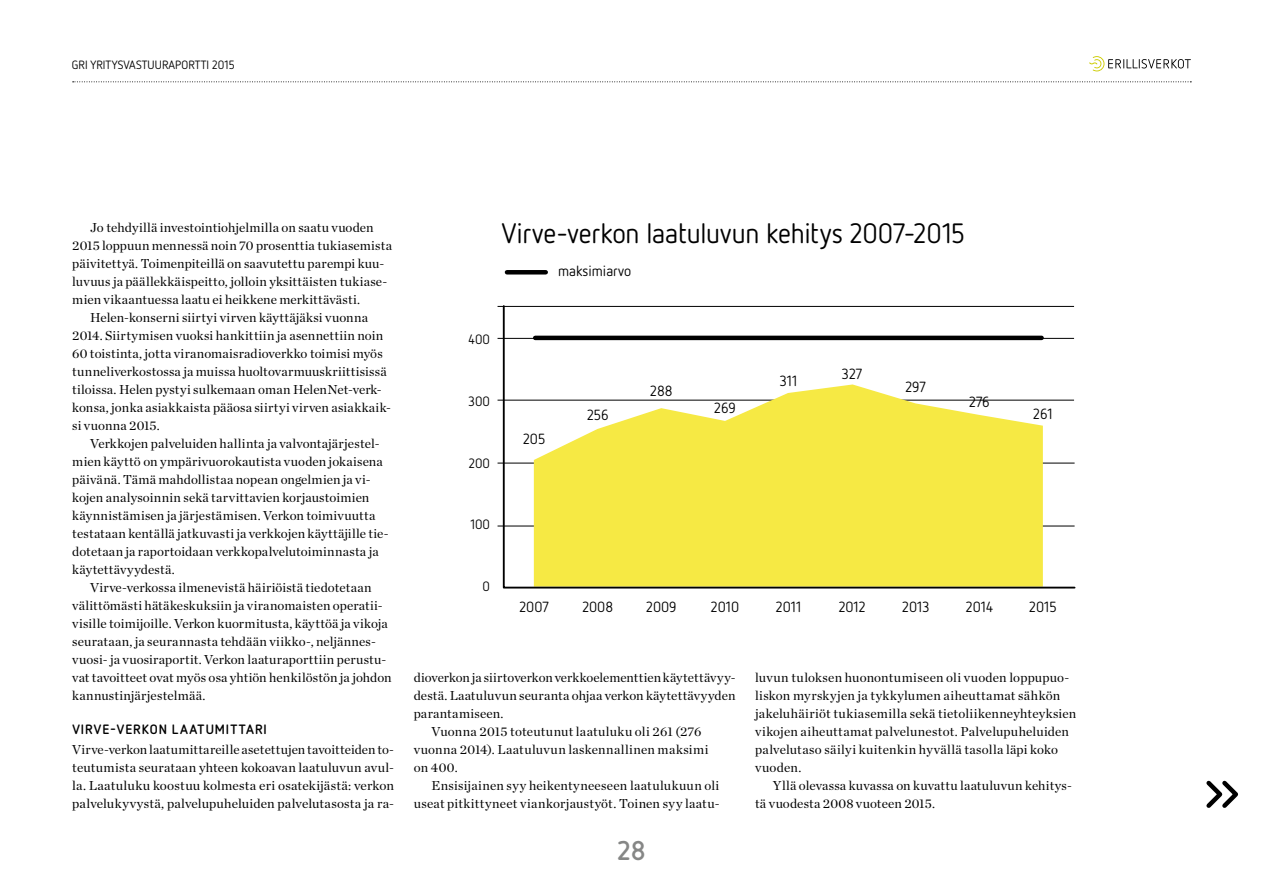
<style>
.page{position:relative;width:1263px;height:893px;background:#fff}
.page>*{position:absolute;margin:0;border:0;box-sizing:border-box;transform-origin:0 0}
.t1{font:27.9px "Netto OT";letter-spacing:-.01em;color:#000}
.t2{font:700 27px "Netto OT";color:#868786}
.t3{font:14.7px "Netto OT";color:#000}
.t4{font:700 13.5px "Netto OT";letter-spacing:.08em;color:#000}
.t5{font:13.5px "Netto OT";letter-spacing:.005em;color:#000}
.t6{font:13.2px/18px "Chronicle Deck";letter-spacing:.015em;color:#000}
.t7{font:12px "Netto OT";letter-spacing:.01em;color:#000}
</style>
<div class="page">
<div style="left:507px;top:270px;width:39px;height:5px;background:#000"></div>
<hr style="left:497px;top:400px;width:577px;height:1px;background:#000">
<hr style="left:497px;top:338px;width:577px;height:1px;background:#000">
<hr style="left:497px;top:463px;width:577px;height:1px;background:#000">
<hr style="left:497px;top:526px;width:577px;height:1px;background:#000">
<hr style="left:497px;top:306px;width:577px;height:1px;background:#000">
<svg style="left:502px;top:305px;width:574px;height:284px"></svg>
<svg style="left:1206px;top:780px;width:33px;height:28px"></svg>
<svg style="left:73px;top:81px;width:1118px;height:1px"></svg>
<svg style="left:1089px;top:56px;width:102px;height:15px"></svg>
<p class="t7" style="left:72px;top:57px;width:164px">GRI YRITYSVASTUURAPORTTI 2015</p>
<p class="t6" style="left:90px;top:218px;width:285px">Jo tehdyillä investointiohjelmilla on saatu vuoden</p>
<p class="t6" style="left:72px;top:236px;width:321px">2015 loppuun mennessä noin 70 prosenttia tukiasemista</p>
<p class="t6" style="left:72px;top:254px;width:314px">päivitettyä. Toimenpiteillä on saavutettu parempi kuu-</p>
<p class="t6" style="left:72px;top:272px;width:316px">luvuus ja päällekkäispeitto, jolloin yksittäisten tukiase-</p>
<p class="t6" style="left:72px;top:290px;width:289px">mien vikaantuessa laatu ei heikkene merkittävästi.</p>
<p class="t6" style="left:90px;top:308px;width:279px">Helen-konserni siirtyi virven käyttäjäksi vuonna</p>
<p class="t6" style="left:72px;top:326px;width:313px">2014. Siirtymisen vuoksi hankittiin ja asennettiin noin</p>
<p class="t6" style="left:72px;top:344px;width:312px">60 toistinta, jotta viranomaisradioverkko toimisi myös</p>
<p class="t6" style="left:72px;top:362px;width:316px">tunneliverkostossa ja muissa huoltovarmuuskriittisissä</p>
<p class="t6" style="left:72px;top:380px;width:311px">tiloissa. Helen pystyi sulkemaan oman HelenNet-verk-</p>
<p class="t6" style="left:72px;top:398px;width:320px">konsa, jonka asiakkaista pääosa siirtyi virven asiakkaik-</p>
<p class="t6" style="left:72px;top:416px;width:89px">si vuonna 2015.</p>
<p class="t6" style="left:90px;top:434px;width:291px">Verkkojen palveluiden hallinta ja valvontajärjestel-</p>
<p class="t6" style="left:72px;top:452px;width:312px">mien käyttö on ympärivuorokautista vuoden jokaisena</p>
<p class="t6" style="left:72px;top:470px;width:300px">päivänä. Tämä mahdollistaa nopean ongelmien ja vi-</p>
<p class="t6" style="left:72px;top:488px;width:299px">kojen analysoinnin sekä tarvittavien korjaustoimien</p>
<p class="t6" style="left:72px;top:506px;width:304px">käynnistämisen ja järjestämisen. Verkon toimivuutta</p>
<p class="t6" style="left:72px;top:524px;width:318px">testataan kentällä jatkuvasti ja verkkojen käyttäjille tie-</p>
<p class="t6" style="left:72px;top:542px;width:308px">dotetaan ja raportoidaan verkkopalvelutoiminnasta ja</p>
<p class="t6" style="left:72px;top:560px;width:104px">käytettävyydestä.</p>
<p class="t6" style="left:90px;top:578px;width:283px">Virve-verkossa ilmenevistä häiriöistä tiedotetaan</p>
<p class="t6" style="left:72px;top:596px;width:312px">välittömästi hätäkeskuksiin ja viranomaisten operatii-</p>
<p class="t6" style="left:72px;top:614px;width:317px">visille toimijoille. Verkon kuormitusta, käyttöä ja vikoja</p>
<p class="t6" style="left:72px;top:632px;width:305px">seurataan, ja seurannasta tehdään viikko-, neljännes-</p>
<p class="t6" style="left:72px;top:650px;width:316px">vuosi- ja vuosiraportit. Verkon laaturaporttiin perustu-</p>
<p class="t6" style="left:72px;top:668px;width:321px">vat tavoitteet ovat myös osa yhtiön henkilöstön ja johdon</p>
<p class="t6" style="left:72px;top:686px;width:135px">kannustinjärjestelmää.</p>
<p class="t4" style="left:72px;top:721px;width:196px">VIRVE-VERKON LAATUMITTARI</p>
<p class="t6" style="left:72px;top:740px;width:323px;text-align:justify">Virve-verkon laatumittareille asetettujen tavoitteiden to&shy;teutumista seurataan yhteen kokoavan laatuluvun avul&shy;la. Laatuluku koostuu kolmesta eri osatekijästä: verkon palvelukyvystä, palvelupuheluiden palvelutasosta ja ra-</p>
<h1 class="t1" style="left:502px;top:216px;width:465px">Virve-verkon laatuluvun kehitys 2007-2015</h1>
<p class="t5" style="left:468px;top:331px;width:23px">400</p>
<p class="t5" style="left:468px;top:393px;width:23px">300</p>
<p class="t5" style="left:469px;top:455px;width:23px">200</p>
<p class="t5" style="left:470px;top:516px;width:21px">100</p>
<p class="t5" style="left:483px;top:578px;width:9px">0</p>
<p class="t3" style="left:558px;top:262px;width:75px">maksimiarvo</p>
<p class="t3" style="left:523px;top:430px;width:24px">205</p>
<p class="t3" style="left:587px;top:405px;width:23px">256</p>
<p class="t3" style="left:650px;top:382px;width:24px">288</p>
<p class="t3" style="left:519px;top:598px;width:31px">2007</p>
<p class="t3" style="left:582px;top:598px;width:32px">2008</p>
<p class="t3" style="left:646px;top:598px;width:32px">2009</p>
<p class="t3" style="left:714px;top:399px;width:23px">269</p>
<p class="t3" style="left:780px;top:371px;width:19px">311</p>
<p class="t3" style="left:842px;top:365px;width:22px">327</p>
<p class="t3" style="left:905px;top:378px;width:22px">297</p>
<p class="t3" style="left:969px;top:393px;width:22px">276</p>
<p class="t3" style="left:1033px;top:404px;width:21px">261</p>
<p class="t3" style="left:711px;top:598px;width:30px">2010</p>
<p class="t3" style="left:776px;top:598px;width:27px">2011</p>
<p class="t3" style="left:839px;top:598px;width:29px">2012</p>
<p class="t3" style="left:902px;top:598px;width:29px">2013</p>
<p class="t3" style="left:966px;top:598px;width:28px">2014</p>
<p class="t3" style="left:1029px;top:598px;width:29px">2015</p>
<p class="t6" style="left:414px;top:668px;width:323px">dioverkon ja siirtoverkon verkkoelementtien käytettävyy-</p>
<p class="t6" style="left:414px;top:686px;width:323px">destä. Laatuluvun seuranta ohjaa verkon käytettävyyden</p>
<p class="t6" style="left:414px;top:704px;width:91px">parantamiseen.</p>
<p class="t6" style="left:431px;top:722px;width:271px">Vuonna 2015 toteutunut laatuluku oli 261 (276</p>
<p class="t6" style="left:414px;top:740px;width:296px">vuonna 2014). Laatuluvun laskennallinen maksimi</p>
<p class="t6" style="left:414px;top:758px;width:46px">on 400.</p>
<p class="t6" style="left:431px;top:776px;width:289px">Ensisijainen syy heikentyneeseen laatulukuun oli</p>
<p class="t6" style="left:414px;top:794px;width:307px">useat pitkittyneet viankorjaustyöt. Toinen syy laatu-</p>
<h2 class="t2" style="left:617px;top:833px;width:30px">28</h2>
<p class="t6" style="left:755px;top:668px;width:323px">luvun tuloksen huonontumiseen oli vuoden loppupuo&shy;liskon myrskyjen ja tykkylumen aiheuttamat sähkön jakeluhäiriöt tukiasemilla sekä tietoliikenneyhteyksien vikojen aiheuttamat palvelunestot. Palvelupuheluiden palvelutaso säilyi kuitenkin hyvällä tasolla läpi koko vuoden.</p>
<p class="t6" style="left:755px;top:776px;width:318px;text-indent:18px">Yllä olevassa kuvassa on kuvattu laatuluvun kehitys&shy;tä vuodesta 2008 vuoteen 2015.</p>
</div>
